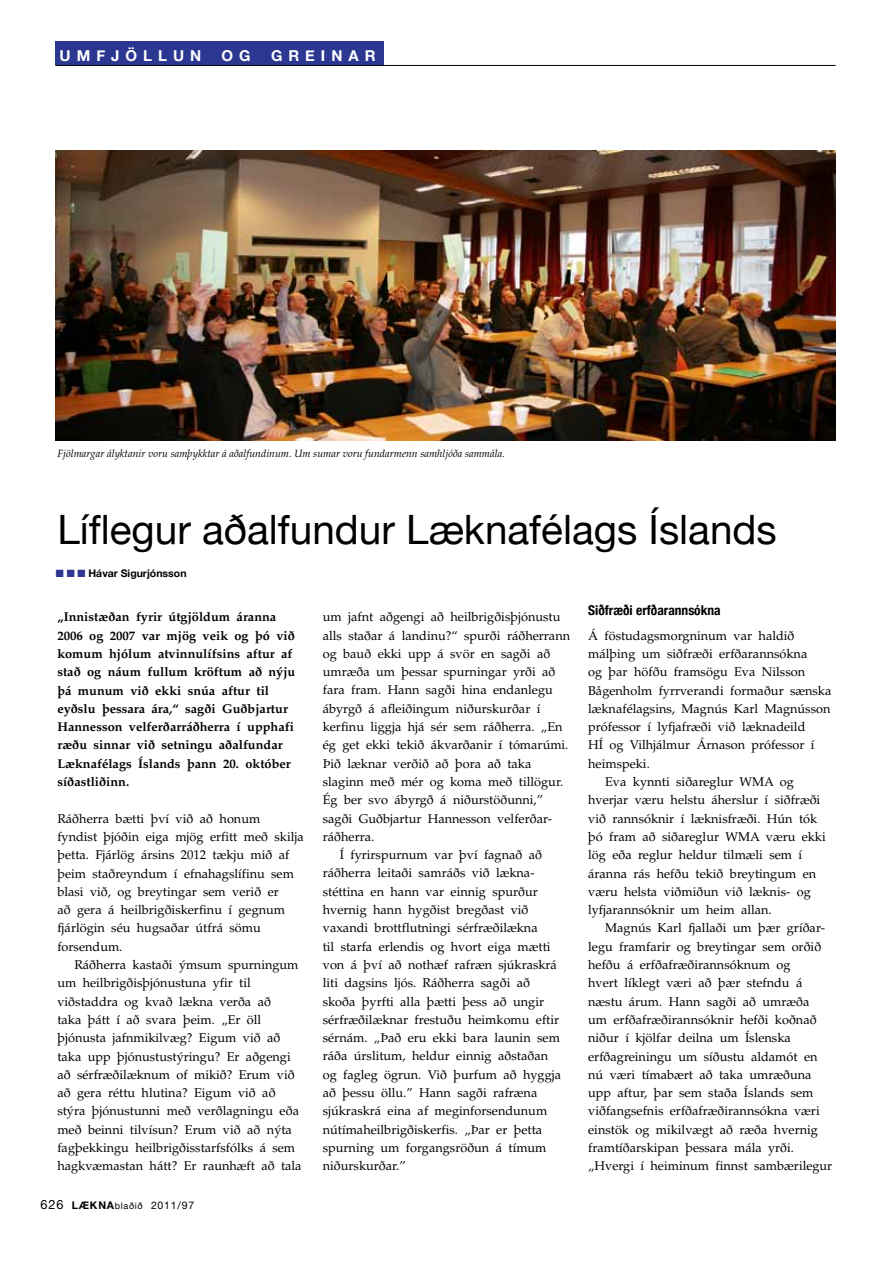
<style>
.page{position:relative;width:893px;height:1263px;background:#fff}
.page>*{position:absolute;margin:0;border:0;box-sizing:border-box;transform-origin:0 0}
.t1{font:40.5px "Helvetica Neue";color:#000}
.t2{font:700 15px "Helvetica Neue";letter-spacing:.4em;color:#fff}
.t3{font:700 condensed 13.5px "Helvetica Neue";color:#000}
.t4{font:12.75px/18.3px "Palatino";color:#000}
.t5{font:700 12.75px/18.3px "Palatino";color:#000}
.t6{font:italic 10.5px "Palatino";color:#000}
.t7{font:700 10.5px "Helvetica Neue";color:#000}
.t8{font:10.5px "Helvetica Neue";letter-spacing:.075em;color:#000}
.s1{color:#2c3791}
.s2{font-weight:400;font-size:12.75px}
.s3{font-size:9px}
</style>
<div class="page">
<div style="left:55px;top:42px;width:329px;height:23px;background:#2c3791"></div>
<hr style="left:55px;top:65px;width:781px;height:1px;background:#000">
<img style="left:56px;top:151px;width:780px;height:290px">
<p class="t2" style="left:60px;top:46px;width:141px">UMFJÖLL UN</p>
<p class="t2" style="left:222px;top:46px;width:31px">O G</p>
<p class="t2" style="left:271px;top:46px;width:64px">GREINA</p>
<p class="t2" style="left:365px;top:46px;width:12px">R</p>
<p class="t6" style="left:57px;top:447px;width:449px">Fjölmargar ályktanir voru samþykktar á aðalfundinum. Um sumar voru fundarmenn samhljóða sammála.</p>
<h1 class="t1" style="left:57px;top:506px;width:721px">Líflegur aðalfundur Læknafélags Íslands</h1>
<p class="t7" style="left:56px;top:567px;width:132px"><span class="s1">■</span> <span class="s1">■</span> <span class="s1">■</span> Hávar Sigurjónsson</p>
<p class="t5" style="left:57px;top:608px;width:240px">„Innistæðan fyrir útgjöldum áranna 2006 og 2007 var mjög veik og þó við komum hjólum atvinnulífsins aftur af stað og náum fullum kröftum að nýju þá munum við ekki snúa aftur til eyðslu þessara ára,“ sagði Guðbjartur Hannesson velferðarráðherra í upphafi ræðu sinnar við setningu aðalfundar Læknafélags Íslands þann 20. október síðastliðinn.</p>
<p class="t4" style="left:57px;top:809px;width:248px">Ráðherra bætti því við að honum<br>fyndist þjóðin eiga mjög erfitt með skilja þetta. Fjárlög ársins 2012 tækju mið af þeim staðreyndum í efnahagslífinu sem blasi við, og breytingar sem verið er<br>að gera á heilbrigðiskerfinu í gegnum fjárlögin séu hugsaðar útfrá sömu forsendum.</p>
<p class="t4" style="left:57px;top:956px;width:246px;text-indent:17px">Ráðherra kastaði ýmsum spurningum um heilbrigðisþjónustuna yfir til viðstaddra og kvað lækna verða að<br>taka þátt í að svara þeim. „Er öll þjónusta jafnmikilvæg? Eigum við að taka upp þjónustustýringu? Er aðgengi að sérfræðilæknum of mikið? Erum við að gera réttu hlutina? Eigum við að stýra þjónustunni með verðlagningu eða með beinni tilvísun? Erum við að nýta fagþekkingu heilbrigðisstarfsfólks á sem hagkvæmastan hátt? Er raunhæft að tala</p>
<p class="t7" style="left:40px;top:1199px;width:41px"><span class="s2">626</span> LÆKNA</p>
<p class="t8" style="left:115px;top:1199px;width:81px"><span class="s3">blaðið</span> 2011/97</p>
<p class="t4" style="left:323px;top:608px;width:239px">um jafnt aðgengi að heilbrigðisþjónustu</p>
<p class="t4" style="left:323px;top:626px;width:249px">alls staðar á landinu?“ spurði ráðherrann</p>
<p class="t4" style="left:323px;top:645px;width:229px">og bauð ekki upp á svör en sagði að</p>
<p class="t4" style="left:323px;top:663px;width:234px">umræða um þessar spurningar yrði að</p>
<p class="t4" style="left:323px;top:681px;width:232px">fara fram. Hann sagði hina endanlegu</p>
<p class="t4" style="left:323px;top:699px;width:219px">ábyrgð á afleiðingum niðurskurðar í</p>
<p class="t4" style="left:323px;top:718px;width:241px">kerfinu liggja hjá sér sem ráðherra. „En</p>
<p class="t4" style="left:323px;top:736px;width:247px">ég get ekki tekið ákvarðanir í tómarúmi.</p>
<p class="t4" style="left:323px;top:754px;width:210px">Þið læknar verðið að þora að taka</p>
<p class="t4" style="left:323px;top:773px;width:242px">slaginn með mér og koma með tillögur.</p>
<p class="t4" style="left:323px;top:791px;width:222px">Ég ber svo ábyrgð á niðurstöðunni,”</p>
<p class="t4" style="left:323px;top:809px;width:230px">sagði Guðbjartur Hannesson velferðar-</p>
<p class="t4" style="left:323px;top:827px;width:53px">ráðherra.</p>
<p class="t4" style="left:340px;top:846px;width:204px">Í fyrirspurnum var því fagnað að</p>
<p class="t4" style="left:323px;top:864px;width:213px">ráðherra leitaði samráðs við lækna-</p>
<p class="t4" style="left:323px;top:882px;width:217px">stéttina en hann var einnig spurður</p>
<p class="t4" style="left:323px;top:901px;width:207px">hvernig hann hygðist bregðast við</p>
<p class="t4" style="left:323px;top:919px;width:216px">vaxandi brottflutningi sérfræðilækna</p>
<p class="t4" style="left:323px;top:937px;width:229px">til starfa erlendis og hvort eiga mætti</p>
<p class="t4" style="left:323px;top:956px;width:236px">von á því að nothæf rafræn sjúkraskrá</p>
<p class="t4" style="left:323px;top:974px;width:209px">liti dagsins ljós. Ráðherra sagði að</p>
<p class="t4" style="left:323px;top:992px;width:223px">skoða þyrfti alla þætti þess að ungir</p>
<p class="t4" style="left:323px;top:1010px;width:238px">sérfræðilæknar frestuðu heimkomu eftir</p>
<p class="t4" style="left:323px;top:1029px;width:239px">sérnám. „Það eru ekki bara launin sem</p>
<p class="t4" style="left:323px;top:1047px;width:227px">ráða úrslitum, heldur einnig aðstaðan</p>
<p class="t4" style="left:323px;top:1065px;width:240px">og fagleg ögrun. Við þurfum að hyggja</p>
<p class="t4" style="left:323px;top:1084px;width:216px">að þessu öllu.” Hann sagði rafræna</p>
<p class="t4" style="left:323px;top:1102px;width:226px">sjúkraskrá eina af meginforsendunum</p>
<p class="t4" style="left:323px;top:1120px;width:221px">nútímaheilbrigðiskerfis. „Þar er þetta</p>
<p class="t4" style="left:323px;top:1139px;width:225px">spurning um forgangsröðun á tímum</p>
<p class="t4" style="left:323px;top:1157px;width:85px">niðurskurðar.”</p>
<p class="t3" style="left:588px;top:601px;width:134px">Siðfræði erfðarannsókna</p>
<p class="t4" style="left:588px;top:626px;width:208px">Á föstudagsmorgninum var haldið</p>
<p class="t4" style="left:588px;top:645px;width:221px">málþing um siðfræði erfðarannsókna</p>
<p class="t4" style="left:588px;top:663px;width:218px">og þar höfðu framsögu Eva Nilsson</p>
<p class="t4" style="left:588px;top:681px;width:245px">Bågenholm fyrrverandi formaður sænska</p>
<p class="t4" style="left:588px;top:700px;width:244px">læknafélagsins, Magnús Karl Magnússon</p>
<p class="t4" style="left:588px;top:718px;width:219px">prófessor í lyfjafræði við læknadeild</p>
<p class="t4" style="left:588px;top:736px;width:228px">HÍ og Vilhjálmur Árnason prófessor í</p>
<p class="t4" style="left:588px;top:754px;width:63px">heimspeki.</p>
<p class="t4" style="left:605px;top:773px;width:190px">Eva kynnti siðareglur WMA og</p>
<p class="t4" style="left:588px;top:791px;width:234px">hverjar væru helstu áherslur í siðfræði</p>
<p class="t4" style="left:588px;top:809px;width:231px">við rannsóknir í læknisfræði. Hún tók</p>
<p class="t4" style="left:588px;top:828px;width:239px">þó fram að siðareglur WMA væru ekki</p>
<p class="t4" style="left:588px;top:846px;width:215px">lög eða reglur heldur tilmæli sem í</p>
<p class="t4" style="left:588px;top:864px;width:230px">áranna rás hefðu tekið breytingum en</p>
<p class="t4" style="left:588px;top:882px;width:224px">væru helsta viðmiðun við læknis- og</p>
<p class="t4" style="left:588px;top:901px;width:185px">lyfjarannsóknir um heim allan.</p>
<p class="t4" style="left:605px;top:919px;width:221px">Magnús Karl fjallaði um þær gríðar-</p>
<p class="t4" style="left:588px;top:937px;width:235px">legu framfarir og breytingar sem orðið</p>
<p class="t4" style="left:588px;top:956px;width:204px">hefðu á erfðafræðirannsóknum og</p>
<p class="t4" style="left:588px;top:974px;width:216px">hvert líklegt væri að þær stefndu á</p>
<p class="t4" style="left:588px;top:992px;width:223px">næstu árum. Hann sagði að umræða</p>
<p class="t4" style="left:588px;top:1011px;width:230px">um erfðafræðirannsóknir hefði koðnað</p>
<p class="t4" style="left:588px;top:1029px;width:204px">niður í kjölfar deilna um Íslenska</p>
<p class="t4" style="left:588px;top:1047px;width:231px">erfðagreiningu um síðustu aldamót en</p>
<p class="t4" style="left:588px;top:1065px;width:225px">nú væri tímabært að taka umræðuna</p>
<p class="t4" style="left:588px;top:1084px;width:227px">upp aftur, þar sem staða Íslands sem</p>
<p class="t4" style="left:588px;top:1102px;width:233px">viðfangsefnis erfðafræðirannsókna væri</p>
<p class="t4" style="left:588px;top:1120px;width:231px">einstök og mikilvægt að ræða hvernig</p>
<p class="t4" style="left:588px;top:1139px;width:207px">framtíðarskipan þessara mála yrði.</p>
<p class="t4" style="left:588px;top:1157px;width:246px">„Hvergi í heiminum finnst sambærilegur</p>
</div>
